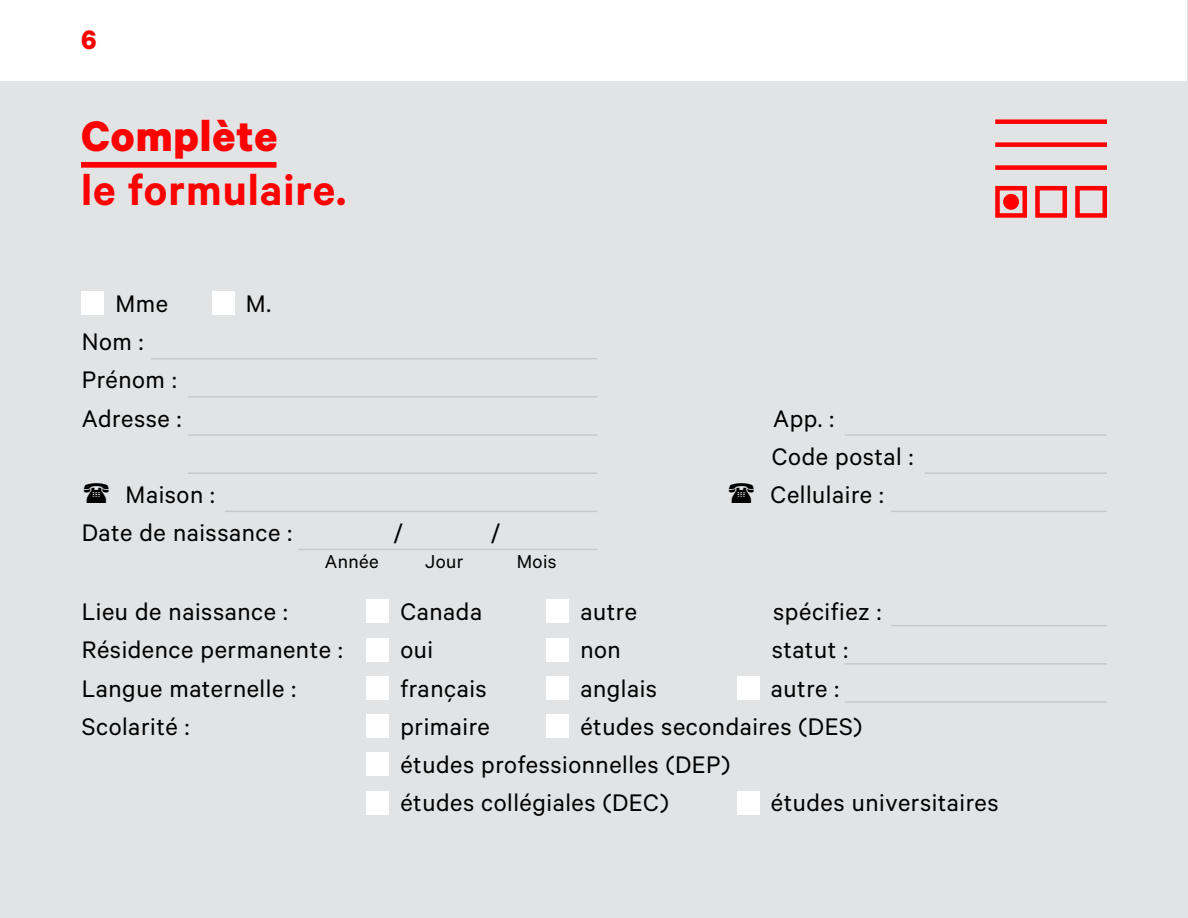
<style>
.page{position:relative;width:1188px;height:918px;background:#e2e3e4}
.page>*{position:absolute;margin:0;border:0;box-sizing:border-box;transform-origin:0 0}
.t1{font:600 48px "Calibre";letter-spacing:.02em;color:#f00}
.t2{font:700 48px "Calibre";letter-spacing:.02em;color:#f00}
.t3{font:700 30px "Calibre";color:#f00}
.t4{font:27px/38.2px "Calibre";letter-spacing:.02em;color:#000}
.t5{font:21px "Calibre";letter-spacing:.02em;color:#000}
</style>
<div class="page">
<div style="left:1px;top:1px;width:1186px;height:80px;background:#fff"></div>
<div style="left:81px;top:162px;width:196px;height:6px;background:#f00"></div>
<div style="left:995px;top:119px;width:112px;height:5px;background:#f00"></div>
<div style="left:995px;top:142px;width:112px;height:5px;background:#f00"></div>
<div style="left:995px;top:165px;width:112px;height:5px;background:#f00"></div>
<div style="left:995px;top:186px;width:32px;height:32px;border:4px solid #f00"></div>
<div style="left:1075px;top:186px;width:32px;height:32px;border:4px solid #f00"></div>
<div style="left:1035px;top:186px;width:32px;height:32px;border:4px solid #f00"></div>
<div style="left:1003px;top:194px;width:16px;height:16px;background:#f00;border-radius:50%"></div>
<div style="left:82px;top:291px;width:22px;height:24px;background:#fff"></div>
<div style="left:212px;top:291px;width:23px;height:24px;background:#fff"></div>
<div style="left:367px;top:600px;width:22px;height:23px;background:#fff"></div>
<div style="left:547px;top:600px;width:22px;height:23px;background:#fff"></div>
<div style="left:367px;top:638px;width:22px;height:23px;background:#fff"></div>
<div style="left:547px;top:638px;width:22px;height:23px;background:#fff"></div>
<div style="left:367px;top:676px;width:22px;height:24px;background:#fff"></div>
<div style="left:547px;top:676px;width:22px;height:24px;background:#fff"></div>
<div style="left:737px;top:676px;width:23px;height:24px;background:#fff"></div>
<div style="left:367px;top:714px;width:22px;height:24px;background:#fff"></div>
<div style="left:547px;top:714px;width:22px;height:24px;background:#fff"></div>
<div style="left:367px;top:753px;width:22px;height:23px;background:#fff"></div>
<div style="left:367px;top:791px;width:22px;height:23px;background:#fff"></div>
<div style="left:737px;top:791px;width:23px;height:23px;background:#fff"></div>
<hr style="left:151px;top:358px;width:446px;height:1px;background:#c7c8ca">
<hr style="left:188px;top:396px;width:409px;height:2px;background:#c7c8ca">
<hr style="left:188px;top:434px;width:409px;height:2px;background:#c7c8ca">
<hr style="left:845px;top:434px;width:262px;height:2px;background:#c7c8ca">
<hr style="left:891px;top:625px;width:216px;height:1px;background:#c7c8ca">
<hr style="left:188px;top:472px;width:409px;height:2px;background:#c7c8ca">
<hr style="left:225px;top:511px;width:372px;height:1px;background:#c7c8ca">
<hr style="left:891px;top:511px;width:216px;height:1px;background:#c7c8ca">
<hr style="left:845px;top:701px;width:262px;height:2px;background:#c7c8ca">
<hr style="left:925px;top:472px;width:182px;height:2px;background:#c7c8ca">
<hr style="left:845px;top:663px;width:262px;height:2px;background:#c7c8ca">
<hr style="left:298px;top:549px;width:299px;height:1px;background:#c7c8ca">
<p class="t3" style="left:81px;top:21px;width:17px">6</p>
<h1 class="t2" style="left:81px;top:106px;width:198px">Complète</h1>
<h1 class="t1" style="left:81px;top:161px;width:267px">le formulaire.</h1>
<p class="t4" style="left:115px;top:283px;width:54px">Mme</p>
<p class="t4" style="left:246px;top:283px;width:27px">M.</p>
<p class="t4" style="left:82px;top:322px;width:101px">Nom :<br>Prénom :<br>Adresse :</p>
<p class="t4" style="left:772px;top:398px;width:143px">App. :<br>Code postal :</p>
<p class="t4" style="left:126px;top:475px;width:91px">Maison :</p>
<p class="t4" style="left:771px;top:475px;width:115px">Cellulaire :</p>
<p class="t4" style="left:82px;top:513px;width:212px">Date de naissance :</p>
<p class="t4" style="left:394px;top:513px;width:10px">/</p>
<p class="t4" style="left:491px;top:513px;width:10px">/</p>
<p class="t5" style="left:325px;top:549px;width:55px">Année</p>
<p class="t5" style="left:425px;top:549px;width:40px">Jour</p>
<p class="t5" style="left:517px;top:549px;width:41px">Mois</p>
<p class="t4" style="left:82px;top:592px;width:208px">Lieu de naissance :</p>
<p class="t4" style="left:400px;top:592px;width:83px">Canada</p>
<p class="t4" style="left:580px;top:592px;width:58px">autre</p>
<p class="t4" style="left:773px;top:592px;width:110px">spécifiez :</p>
<p class="t4" style="left:82px;top:630px;width:262px">Résidence permanente :</p>
<p class="t4" style="left:400px;top:630px;width:34px">oui</p>
<p class="t4" style="left:580px;top:630px;width:42px">non</p>
<p class="t4" style="left:772px;top:630px;width:78px">statut :</p>
<p class="t4" style="left:82px;top:668px;width:216px">Langue maternelle :</p>
<p class="t4" style="left:400px;top:668px;width:88px">français</p>
<p class="t4" style="left:580px;top:668px;width:78px">anglais</p>
<p class="t4" style="left:771px;top:668px;width:70px">autre :</p>
<p class="t4" style="left:82px;top:706px;width:109px">Scolarité :</p>
<p class="t4" style="left:400px;top:706px;width:91px">primaire</p>
<p class="t4" style="left:400px;top:706px;width:463px;text-indent:180px">études secondaires (DES) études professionnelles (DEP)<br>études collégiales (DEC)</p>
<p class="t4" style="left:771px;top:783px;width:229px">études universitaires</p>
</div>
